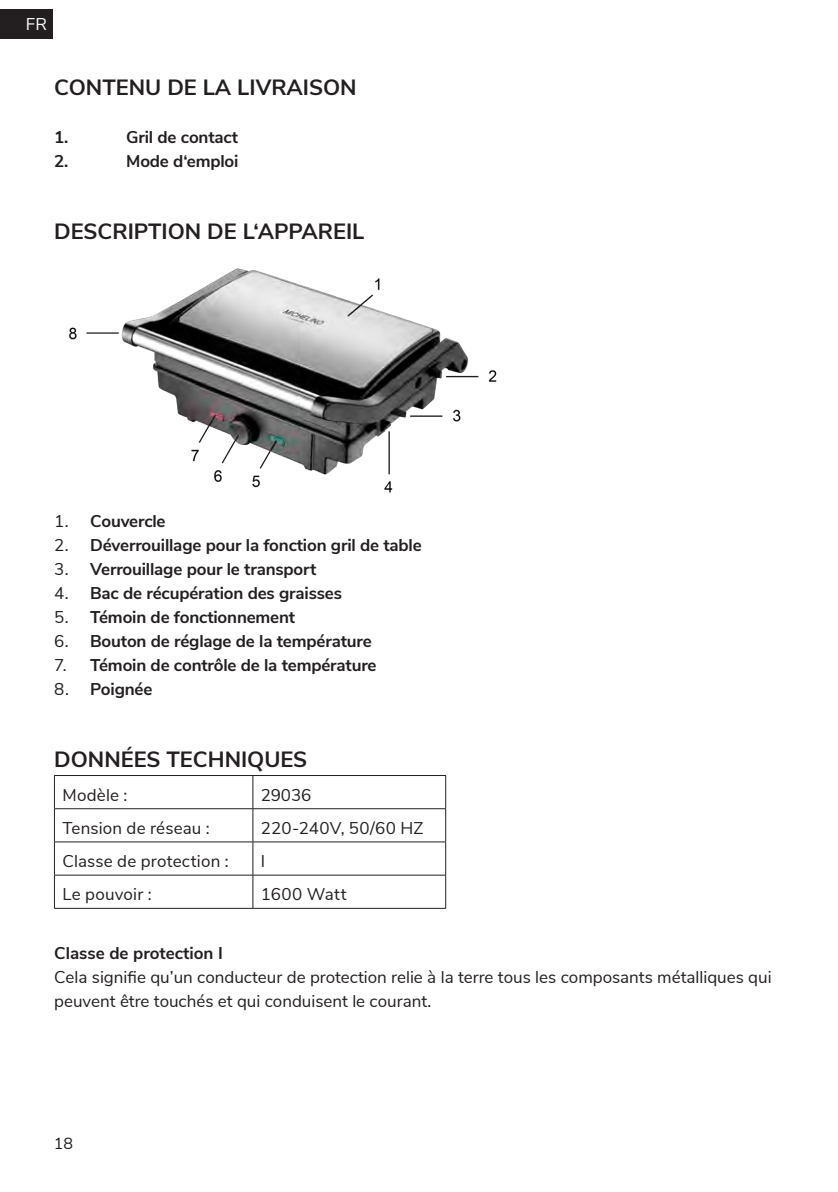
<style>
.page{position:relative;width:838px;height:1192px;background:#fff}
.page>*{position:absolute;margin:0;border:0;box-sizing:border-box;transform-origin:0 0}
.t1{font:700 22px "Nunito Sans";color:#231f20}
.t2{font:700 17px "Nunito Sans";letter-spacing:-.01em;color:#231f20}
.t3{font:17px/24px "Nunito Sans";color:#231f20}
.t4{font:17px "Nunito Sans";letter-spacing:.02em;color:#231f20}
.t5{font:17px "Nunito Sans";color:#fff}
.t6{font:16px "Nunito Sans";color:#231f20}
.s1{font-weight:400}
</style>
<div class="page">
<div style="left:0;top:9px;width:53px;height:30px;background:#231f20"></div>
<img style="left:69px;top:268px;width:428px;height:225px">
<hr style="left:54px;top:775px;width:199px;height:1px;background:#231f20">
<hr style="left:54px;top:775px;width:1px;height:33px;background:#231f20">
<hr style="left:253px;top:775px;width:193px;height:1px;background:#231f20">
<hr style="left:253px;top:775px;width:1px;height:33px;background:#231f20">
<hr style="left:445px;top:775px;width:1px;height:33px;background:#231f20">
<hr style="left:54px;top:808px;width:199px;height:1px;background:#231f20">
<hr style="left:54px;top:808px;width:1px;height:33px;background:#231f20">
<hr style="left:253px;top:808px;width:193px;height:1px;background:#231f20">
<hr style="left:253px;top:808px;width:1px;height:33px;background:#231f20">
<hr style="left:445px;top:808px;width:1px;height:33px;background:#231f20">
<hr style="left:54px;top:841px;width:199px;height:1px;background:#231f20">
<hr style="left:54px;top:842px;width:1px;height:32px;background:#231f20">
<hr style="left:253px;top:841px;width:193px;height:1px;background:#231f20">
<hr style="left:253px;top:842px;width:1px;height:32px;background:#231f20">
<hr style="left:445px;top:842px;width:1px;height:32px;background:#231f20">
<hr style="left:54px;top:874px;width:199px;height:1px;background:#231f20">
<hr style="left:54px;top:875px;width:1px;height:33px;background:#231f20">
<hr style="left:253px;top:874px;width:193px;height:1px;background:#231f20">
<hr style="left:253px;top:875px;width:1px;height:33px;background:#231f20">
<hr style="left:445px;top:875px;width:1px;height:33px;background:#231f20">
<hr style="left:54px;top:907px;width:199px;height:1px;background:#231f20">
<hr style="left:253px;top:907px;width:193px;height:1px;background:#231f20">
<p class="t5" style="left:26px;top:11px;width:23px">FR</p>
<p class="t1" style="left:54px;top:71px;width:304px">CONTENU DE LA LIVRAISON</p>
<p class="t2" style="left:54px;top:124px;width:16px">1.</p>
<p class="t2" style="left:126px;top:124px;width:113px">Gril de contact</p>
<p class="t2" style="left:54px;top:148px;width:16px">2.</p>
<p class="t2" style="left:126px;top:148px;width:114px">Mode d‘emploi</p>
<p class="t1" style="left:54px;top:215px;width:312px">DESCRIPTION DE L‘APPAREIL</p>
<p class="t2" style="left:54px;top:508px;width:113px"><span class="s1">1.</span> Couvercle</p>
<p class="t2" style="left:54px;top:532px;width:369px"><span class="s1">2.</span> Déverrouillage pour la fonction gril de table</p>
<p class="t2" style="left:54px;top:556px;width:264px"><span class="s1">3.</span> Verrouillage pour le transport</p>
<p class="t2" style="left:54px;top:580px;width:289px"><span class="s1">4.</span> Bac de récupération des graisses</p>
<p class="t2" style="left:54px;top:604px;width:242px"><span class="s1">5.</span> Témoin de fonctionnement</p>
<p class="t2" style="left:54px;top:628px;width:319px"><span class="s1">6.</span> Bouton de réglage de la température</p>
<p class="t2" style="left:54px;top:652px;width:324px"><span class="s1">7.</span> Témoin de contrôle de la température</p>
<p class="t2" style="left:54px;top:676px;width:100px"><span class="s1">8.</span> Poignée</p>
<p class="t1" style="left:54px;top:743px;width:255px">DONNÉES TECHNIQUES</p>
<p class="t3" style="left:62px;top:781px;width:67px">Modèle :</p>
<p class="t3" style="left:261px;top:781px;width:52px">29036</p>
<p class="t3" style="left:62px;top:814px;width:149px">Tension de réseau :</p>
<p class="t3" style="left:261px;top:814px;width:164px">220-240V, 50/60 HZ</p>
<p class="t3" style="left:62px;top:848px;width:168px">Classe de protection :</p>
<p class="t3" style="left:261px;top:848px;width:6px">I</p>
<p class="t3" style="left:62px;top:881px;width:91px">Le pouvoir :</p>
<p class="t4" style="left:261px;top:881px;width:87px">1600 Watt</p>
<p class="t2" style="left:54px;top:940px;width:170px">Classe de protection I</p>
<p class="t3" style="left:54px;top:964px;width:719px">Cela signifie qu’un conducteur de protection relie à la terre tous les composants métalliques qui peuvent être touchés et qui conduisent le courant.</p>
<p class="t6" style="left:54px;top:1131px;width:21px">18</p>
</div>
